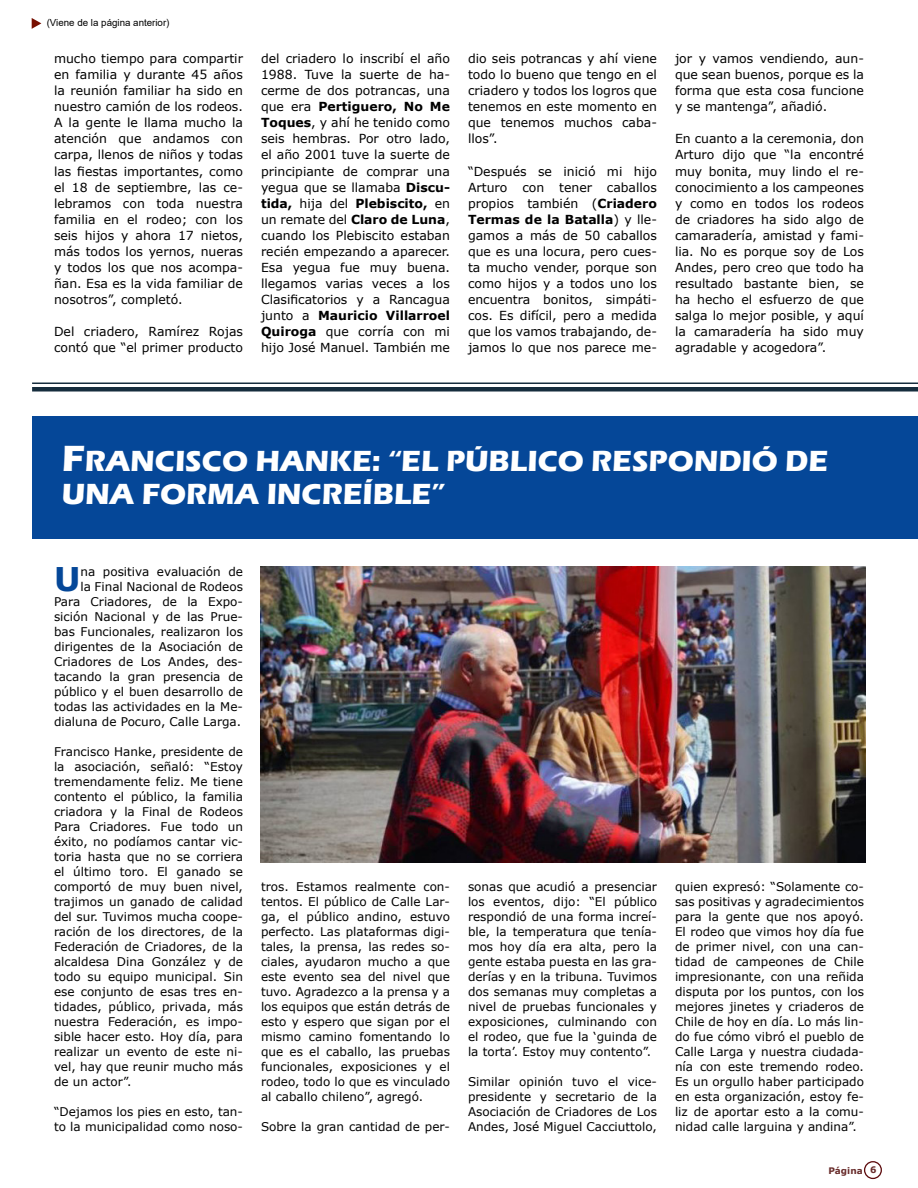
<style>
.page{position:relative;width:918px;height:1188px;background:#fff}
.page>*{position:absolute;margin:0;border:0;box-sizing:border-box;transform-origin:0 0}
.t1{font:700 32.7px "Verdana";color:#054798}
.t2{font:700 30px/33px "Eras ITC";color:#fff}
.t3{font:12.45px/16px "Verdana";color:#000;text-align:justify}
.t4{font:12px/15px "Verdana";color:#000;text-align:justify}
.t5{font:9.75px "Arial";color:#000}
.t6{font:700 9px "Verdana";color:#692d2c}
.s1{font-weight:700}
.s2{font-size:37.5px}
</style>
<div class="page">
<div style="left:864px;top:1161px;width:18px;height:18px;border:1px solid #5d0b0d;border-radius:50%"></div>
<svg style="left:32px;top:18px;width:9px;height:11px"></svg>
<hr style="left:32px;top:383px;width:886px;height:1px;background:#162d3d">
<div style="left:32px;top:387px;width:886px;height:5px;background:#162d3d"></div>
<div style="left:32px;top:417px;width:886px;height:122px;background:#054798"></div>
<img style="left:261px;top:567px;width:605px;height:295px">
<p class="t5" style="left:47px;top:16px;width:124px">(Viene de la página anterior)</p>
<p class="t3" style="left:54px;top:50px;width:191px">mucho tiempo para compartir en familia y durante 45 años la reunión familiar ha sido en nuestro camión de los rodeos.<br>A la gente le llama mucho la atención que andamos con carpa, llenos de niños y todas las fiestas importantes, como el 18 de septiembre, las ce&shy;lebramos con toda nuestra familia en el rodeo; con los seis hijos y ahora 17 nietos, más todos los yernos, nueras y todos los que nos acompa&shy;ñan. Esa es la vida familiar de nosotros”, completó.</p>
<p class="t3" style="left:54px;top:323px;width:191px">Del criadero, Ramírez Rojas contó que “el primer producto</p>
<p class="t3" style="left:261px;top:50px;width:191px">del criadero lo inscribí el año 1988. Tuve la suerte de ha&shy;cerme de dos potrancas, una que era <span class="s1">Pertiguero, No Me Toques</span>, y ahí he tenido como seis hembras. Por otro lado, el año 2001 tuve la suerte de principiante de comprar una yegua que se llamaba <span class="s1">Discu&shy;tida,</span> hija del <span class="s1">Plebiscito,</span> en un remate del <span class="s1">Claro de Luna</span>, cuando los Plebiscito estaban recién empezando a aparecer.<br>Esa yegua fue muy buena. llegamos varias veces a los Clasificatorios y a Rancagua junto a <span class="s1">Mauricio Villarroel Quiroga</span> que corría con mi hijo José Manuel. También me</p>
<p class="t3" style="left:468px;top:50px;width:191px">dio seis potrancas y ahí viene todo lo bueno que tengo en el criadero y todos los logros que tenemos en este momento en que tenemos muchos caba&shy;llos”.</p>
<p class="t3" style="left:468px;top:163px;width:191px">“Después se inició mi hijo Arturo con tener caballos propios también (<span class="s1">Criadero Termas de la Batalla</span>) y lle&shy;gamos a más de 50 caballos que es una locura, pero cues&shy;ta mucho vender, porque son como hijos y a todos uno los encuentra bonitos, simpáti&shy;cos. Es difícil, pero a medida que los vamos trabajando, de&shy;jamos lo que nos parece me-</p>
<p class="t3" style="left:675px;top:50px;width:191px">jor y vamos vendiendo, aun&shy;que sean buenos, porque es la forma que esta cosa funcione y se mantenga”, añadió.</p>
<p class="t3" style="left:675px;top:131px;width:191px">En cuanto a la ceremonia, don Arturo dijo que “la encontré muy bonita, muy lindo el re&shy;conocimiento a los campeones y como en todos los rodeos de criadores ha sido algo de camaradería, amistad y fami&shy;lia. No es porque soy de Los Andes, pero creo que todo ha resultado bastante bien, se ha hecho el esfuerzo de que salga lo mejor posible, y aquí la camaradería ha sido muy agradable y acogedora”.</p>
<h2 class="t2" style="left:62px;top:444px;width:768px"><span class="s2">F</span>RANCISCO HANKE: “EL PÚBLICO RESPONDIÓ DE<br>UNA FORMA INCREÍBLE”</h2>
<p class="t4" style="left:54px;top:564px;width:191px;text-align:right">na positiva evaluación de<br>la Final Nacional de Rodeos<br>Para Criadores, de la Expo&shy;sición Nacional y de las Prue&shy;bas Funcionales, realizaron los dirigentes de la Asociación de<br>Criadores de Los Andes, des&shy;tacando la gran presencia de público y el buen desarrollo de todas las actividades en la Me&shy;dialuna de Pocuro, Calle Larga.</p>
<p class="t4" style="left:54px;top:744px;width:191px">Francisco Hanke, presidente de la asociación, señaló: “Estoy tremendamente feliz. Me tiene contento el público, la familia criadora y la Final de Rodeos Para Criadores. Fue todo un éxito, no podíamos cantar vic&shy;toria hasta que no se corriera el último toro. El ganado se comportó de muy buen nivel, trajimos un ganado de calidad del sur. Tuvimos mucha coope&shy;ración de los directores, de la Federación de Criadores, de la alcaldesa Dina González y de todo su equipo municipal. Sin ese conjunto de esas tres en&shy;tidades, público, privada, más nuestra Federación, es impo&shy;sible hacer esto. Hoy día, para realizar un evento de este ni&shy;vel, hay que reunir mucho más de un actor”.</p>
<p class="t4" style="left:54px;top:1104px;width:191px">“Dejamos los pies en esto, tan&shy;to la municipalidad como noso-</p>
<h1 class="t1" style="left:54px;top:556px;width:28px">U</h1>
<p class="t4" style="left:261px;top:879px;width:191px">tros. Estamos realmente con&shy;tentos. El público de Calle Lar&shy;ga, el público andino, estuvo perfecto. Las plataformas digi&shy;tales, la prensa, las redes so&shy;ciales, ayudaron mucho a que este evento sea del nivel que tuvo. Agradezco a la prensa y a los equipos que están detrás de esto y espero que sigan por el mismo camino fomentando lo que es el caballo, las pruebas funcionales, exposiciones y el rodeo, todo lo que es vinculado al caballo chileno”, agregó.</p>
<p class="t4" style="left:261px;top:1119px;width:190px">Sobre la gran cantidad de per-</p>
<p class="t4" style="left:468px;top:879px;width:191px">sonas que acudió a presenciar los eventos, dijo: “El público respondió de una forma increí&shy;ble, la temperatura que tenía&shy;mos hoy día era alta, pero la gente estaba puesta en las gra&shy;derías y en la tribuna. Tuvimos dos semanas muy completas a nivel de pruebas funcionales y exposiciones, culminando con el rodeo, que fue la ‘guinda de la torta’. Estoy muy contento”.</p>
<p class="t4" style="left:468px;top:1074px;width:191px">Similar opinión tuvo el vice&shy;presidente y secretario de la Asociación de Criadores de Los Andes, José Miguel Cacciuttolo,</p>
<p class="t4" style="left:675px;top:879px;width:191px">quien expresó: “Solamente co&shy;sas positivas y agradecimientos para la gente que nos apoyó.<br>El rodeo que vimos hoy día fue de primer nivel, con una can&shy;tidad de campeones de Chile impresionante, con una reñida disputa por los puntos, con los mejores jinetes y criaderos de Chile de hoy en día. Lo más lin&shy;do fue cómo vibró el pueblo de Calle Larga y nuestra ciudada&shy;nía con este tremendo rodeo.<br>Es un orgullo haber participado en esta organización, estoy fe&shy;liz de aportar esto a la comu&shy;nidad calle larguina y andina”.</p>
<p class="t6" style="left:828px;top:1164px;width:50px">Página 6</p>
</div>
